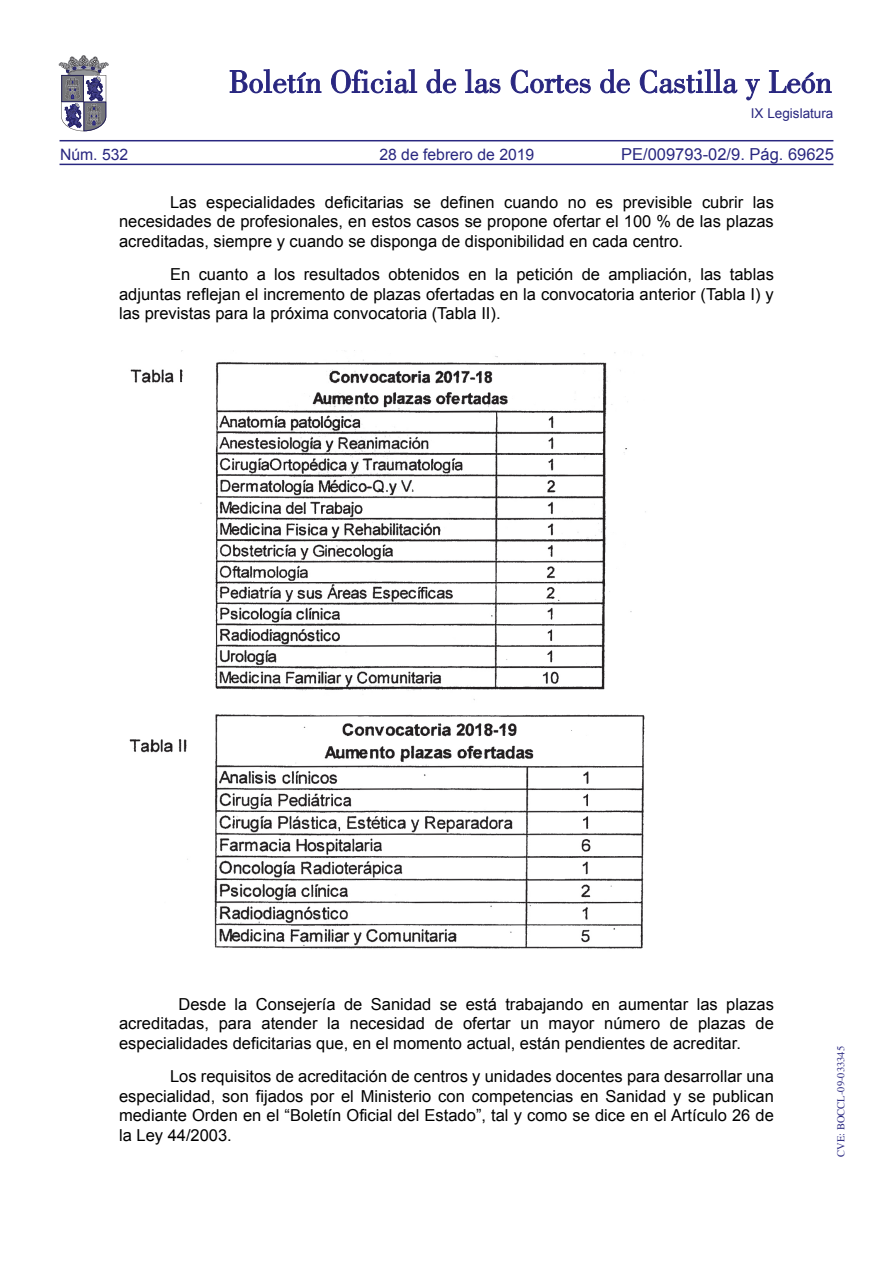
<style>
.page{position:relative;width:893px;height:1263px;background:#fff}
.page>*{position:absolute;margin:0;border:0;box-sizing:border-box;transform-origin:0 0}
.t1{font:16.5px/19.8px "Arial";color:#000;text-align:justify}
.t2{font:16.5px "Arial";color:#292780}
.t3{font:15.75px "Arial";color:#292780}
.t4{font:13.5px "Arial";color:#292780}
.t5{font:10.5px "Times";color:#292780}
</style>
<div class="page">
<hr style="left:60px;top:164px;width:773px;height:1px;background:#292780">
<hr style="left:60px;top:140px;width:773px;height:1px;background:#292780">
<svg style="left:230px;top:69px;width:91px;height:24px"></svg>
<svg style="left:331px;top:69px;width:86px;height:24px"></svg>
<svg style="left:426px;top:69px;width:30px;height:24px"></svg>
<svg style="left:465px;top:69px;width:35px;height:24px"></svg>
<svg style="left:511px;top:70px;width:80px;height:23px"></svg>
<svg style="left:600px;top:69px;width:30px;height:24px"></svg>
<svg style="left:640px;top:69px;width:97px;height:24px"></svg>
<svg style="left:745px;top:79px;width:15px;height:21px"></svg>
<svg style="left:769px;top:70px;width:62px;height:23px"></svg>
<svg style="left:59px;top:55px;width:49px;height:76px"></svg>
<img style="left:129px;top:351px;width:517px;height:598px">
<p class="t4" style="left:751px;top:105px;width:84px">IX Legislatura</p>
<p class="t2" style="left:621px;top:143px;width:214px">PE/009793-02/9. Pág. 69625</p>
<p class="t1" style="left:119px;top:192px;width:656px;text-indent:51px">Las especialidades deficitarias se definen cuando no es previsible cubrir las necesidades de profesionales, en estos casos se propone ofertar el 100 % de las plazas acreditadas, siempre y cuando se disponga de disponibilidad en cada centro.</p>
<p class="t1" style="left:119px;top:264px;width:656px;text-indent:51px">En cuanto a los resultados obtenidos en la petición de ampliación, las tablas adjuntas reflejan el incremento de plazas ofertadas en la convocatoria anterior (Tabla I) y las previstas para la próxima convocatoria (Tabla II).</p>
<p class="t3" style="left:60px;top:144px;width:70px">Núm. 532</p>
<p class="t3" style="left:379px;top:144px;width:156px">28 de febrero de 2019</p>
<p class="t1" style="left:119px;top:994px;width:656px;text-indent:59px">Desde la Consejería de Sanidad se está trabajando en aumentar las plazas acreditadas, para atender la necesidad de ofertar un mayor número de plazas de especialidades deficitarias que, en el momento actual, están pendientes de acreditar.</p>
<p class="t1" style="left:119px;top:1066px;width:656px;text-indent:51px">Los requisitos de acreditación de centros y unidades docentes para desarrollar una especialidad, son fijados por el Ministerio con competencias en Sanidad y se publican mediante Orden en el “Boletín Oficial del Estado”, tal y como se dice en el Artículo 26 de la Ley 44/2003.</p>
<p class="t5" style="left:831px;top:1157px;width:112px;rotate:-90deg">CVE: BOCCL-09-033345</p>
</div>
